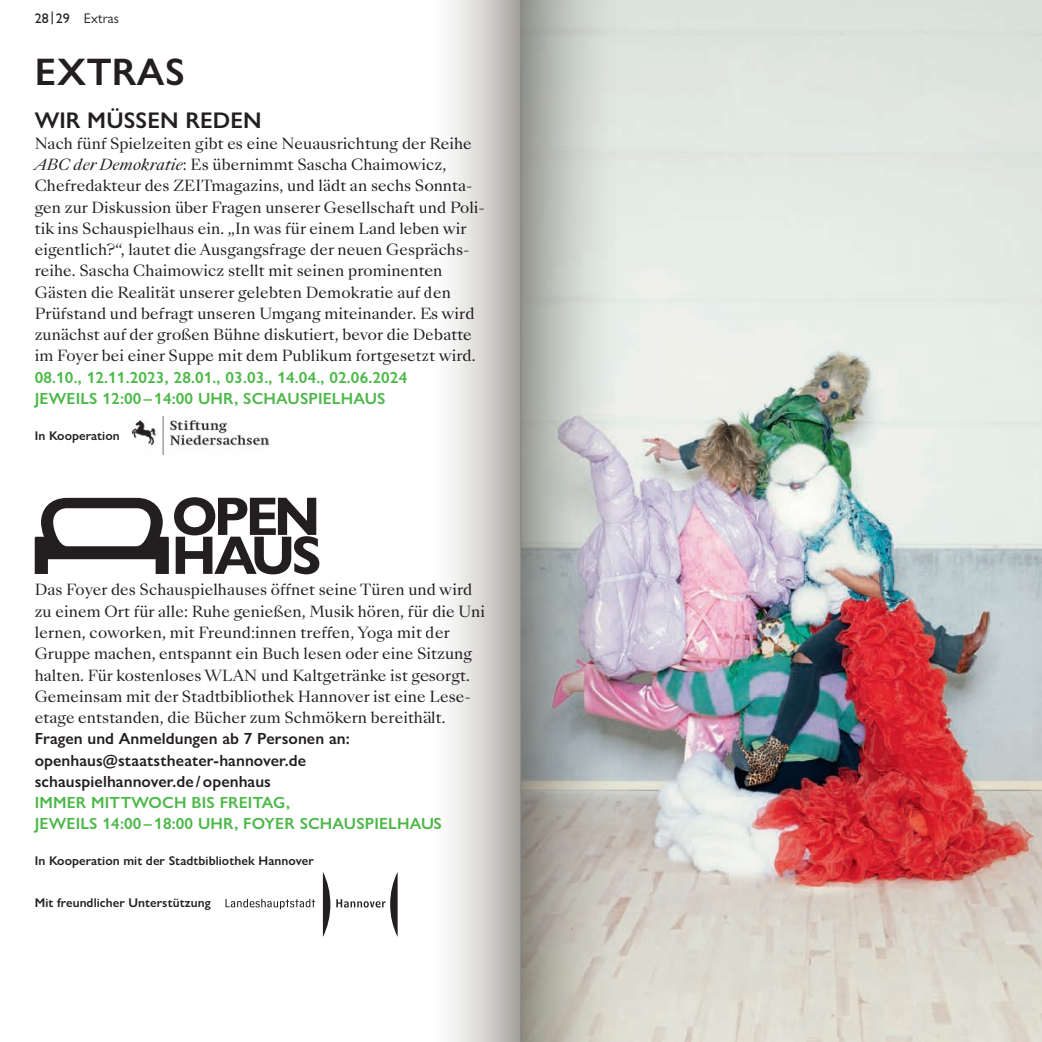
<style>
.page{position:relative;width:1042px;height:1042px;background:#fff}
.page>*{position:absolute;margin:0;border:0;box-sizing:border-box;transform-origin:0 0}
.Headline_2023_24{font:600 38.5px "Gill Sans Nova";letter-spacing:.015em;color:#231f20}
.Copy_2023_24{font:600 22.75px "Gill Sans Nova";letter-spacing:.005em;color:#231f20}
.DATUM{font:600 16.1px/21.2px "Gill Sans Nova";letter-spacing:.01em;color:#4cb848}
.Besetzung___GS_9_5_1{font:600 16.1px "Gill Sans Nova";letter-spacing:.005em;color:#231f20}
.Copy_2023_24-2{font:14.88px/21.2px "Sang Bleu Kingdom";letter-spacing:.005em;color:#231f20}
.t1{font:14px "Gill Sans Nova";letter-spacing:.01em;color:#231f20}
.Besetzung___GS_9_5_1-2{font:600 12.6px "Gill Sans Nova";letter-spacing:.005em;color:#231f20}
.s1{font-weight:500}
.s2{font-style:italic}
</style>
<div class="page">
<img style="left:616px;top:0;width:426px;height:1042px">
<img style="left:132px;top:416px;width:136px;height:38px">
<svg style="left:35px;top:497px;width:284px;height:77px"></svg>
<svg style="left:323px;top:872px;width:7px;height:65px"></svg>
<svg style="left:336px;top:872px;width:62px;height:65px"></svg>
<svg style="left:225px;top:899px;width:90px;height:10px"></svg>
<div style="left:427px;top:0;width:94px;height:1042px;background:linear-gradient(to right,#fff,#adaba5)"></div>
<svg style="left:521px;top:0;width:95px;height:1042px;background:#b7b8b4"></svg>
<hr style="left:520px;top:0;width:1px;height:1042px;background:#808285">
<p class="t1" style="left:35px;top:10px;width:86px"><span class="s1">28|29</span> Extras</p>
<p class="Headline_2023_24" style="left:35px;top:48px;width:152px">EXTRAS</p>
<p class="Copy_2023_24" style="left:35px;top:106px;width:228px">WIR MÜSSEN REDEN</p>
<p class="Copy_2023_24-2" style="left:35px;top:133px;width:451px">Nach fünf Spielzeiten gibt es eine Neuausrichtung der Reihe <span class="s2">ABC der Demokratie</span>: Es übernimmt Sascha Chaimowicz, Chefredakteur des ZEITmagazins, und lädt an sechs Sonnta&shy;gen zur Diskussion über Fragen unserer Gesellschaft und Poli&shy;tik ins Schauspielhaus ein. „In was für einem Land leben wir eigentlich?“, lautet die Ausgangsfrage der neuen Gesprächs&shy;reihe. Sascha Chaimowicz stellt mit seinen prominenten Gästen die Realität unserer gelebten Demokratie auf den Prüfstand und befragt unseren Umgang miteinander. Es wird zunächst auf der großen Bühne diskutiert, bevor die Debatte im Foyer bei einer Suppe mit dem Publikum fortgesetzt wird.</p>
<p class="DATUM" style="left:35px;top:367px;width:374px">08.10., 12.11.2023, 28.01., 03.03., 14.04., 02.06.2024<br>JEWEILS 12:00 – 14:00 UHR, SCHAUSPIELHAUS</p>
<p class="Besetzung___GS_9_5_1-2" style="left:35px;top:427px;width:86px">In Kooperation</p>
<p class="Copy_2023_24-2" style="left:35px;top:580px;width:452px">Das Foyer des Schauspielhauses öffnet seine Türen und wird zu einem Ort für alle: Ruhe genießen, Musik hören, für die Uni lernen, coworken, mit Freund:innen treffen, Yoga mit der Gruppe machen, entspannt ein Buch lesen oder eine Sitzung halten. Für kostenloses WLAN und Kaltgetränke ist gesorgt.<br>Gemeinsam mit der Stadtbibliothek Hannover ist eine Lese--</p>
<p class="Copy_2023_24-2" style="left:35px;top:707px;width:412px">etage entstanden, die Bücher zum Schmökern bereithält.</p>
<p class="Besetzung___GS_9_5_1" style="left:35px;top:729px;width:316px">Fragen und Anmeldungen ab 7 Personen an:</p>
<p class="Besetzung___GS_9_5_1" style="left:35px;top:750px;width:273px">openhaus@staatstheater-hannover.de</p>
<p class="Besetzung___GS_9_5_1" style="left:35px;top:771px;width:238px">schauspielhannover.de /openhaus</p>
<p class="DATUM" style="left:35px;top:792px;width:409px">IMMER MITTWOCH BIS FREITAG,<br>JEWEILS 14:00 – 18:00 UHR, FOYER SCHAUSPIELHAUS</p>
<p class="Besetzung___GS_9_5_1-2" style="left:35px;top:853px;width:280px">In Kooperation mit der Stadtbibliothek Hannover</p>
<p class="Besetzung___GS_9_5_1-2" style="left:35px;top:895px;width:177px">Mit freundlicher Unterstützung</p>
</div>
